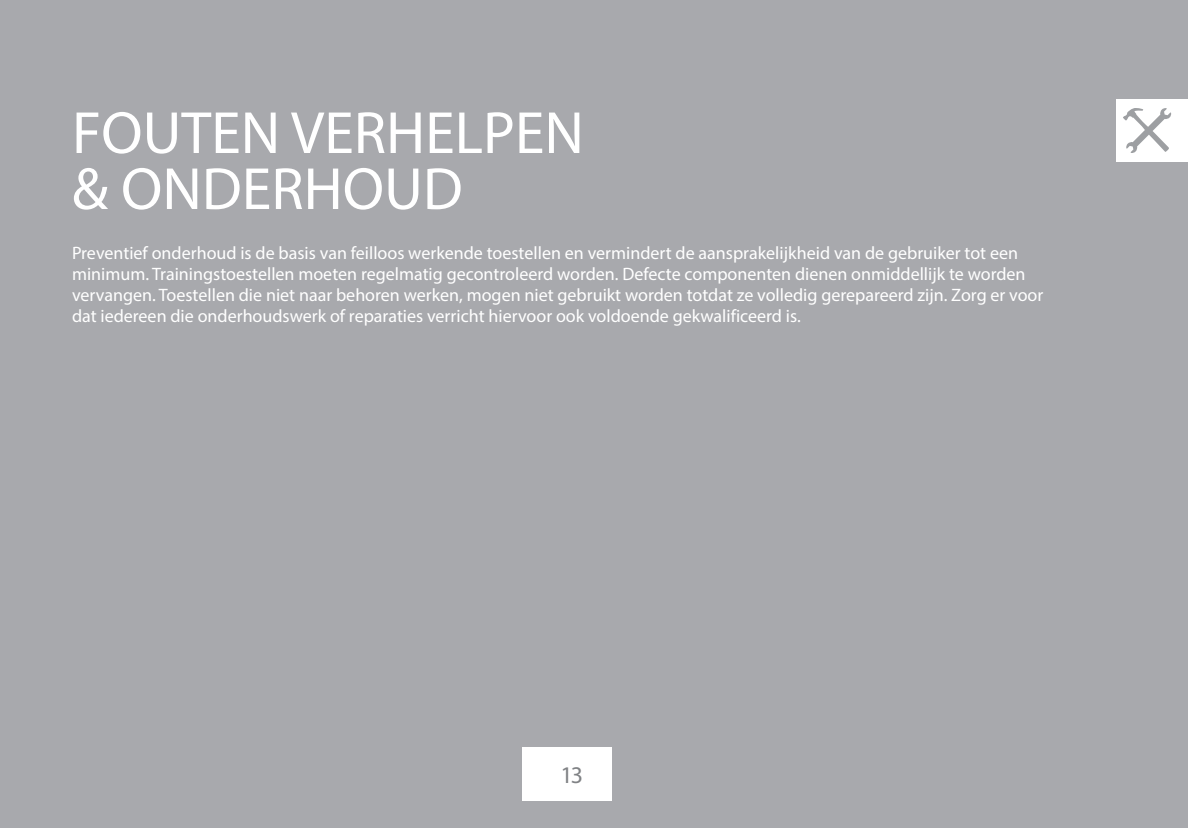
<style>
.page{position:relative;width:1188px;height:828px;background:#a8a9ad}
.page>*{position:absolute;margin:0;border:0;box-sizing:border-box;transform-origin:0 0}
.t1{font:60px "Myriad Pro";color:#fff}
.t2{font:24px "Myriad Pro";color:#808285}
.t3{font:18px/21px "Myriad Pro";color:#fff}
</style>
<div class="page">
<div style="left:522px;top:747px;width:90px;height:54px;background:#fff"></div>
<div style="left:1116px;top:99px;width:72px;height:63px;background:#fff"></div>
<svg style="left:1123px;top:108px;width:48px;height:45px"></svg>
<p class="t1" style="left:72px;top:96px;width:513px">FOUTEN VERHELPEN</p>
<p class="t1" style="left:72px;top:152px;width:392px">&amp; ONDERHOUD</p>
<p class="t3" style="left:72px;top:242px;width:973px">Preventief onderhoud is de basis van feilloos werkende toestellen en vermindert de aansprakelijkheid van de gebruiker tot een minimum. Trainingstoestellen moeten regelmatig gecontroleerd worden. Defecte componenten dienen onmiddellijk te worden vervangen. Toestellen die niet naar behoren werken, mogen niet gebruikt worden totdat ze volledig gerepareerd zijn. Zorg er voor dat iedereen die onderhoudswerk of reparaties verricht hiervoor ook voldoende gekwalificeerd is.</p>
<h2 class="t2" style="left:560px;top:760px;width:24px">13</h2>
</div>
